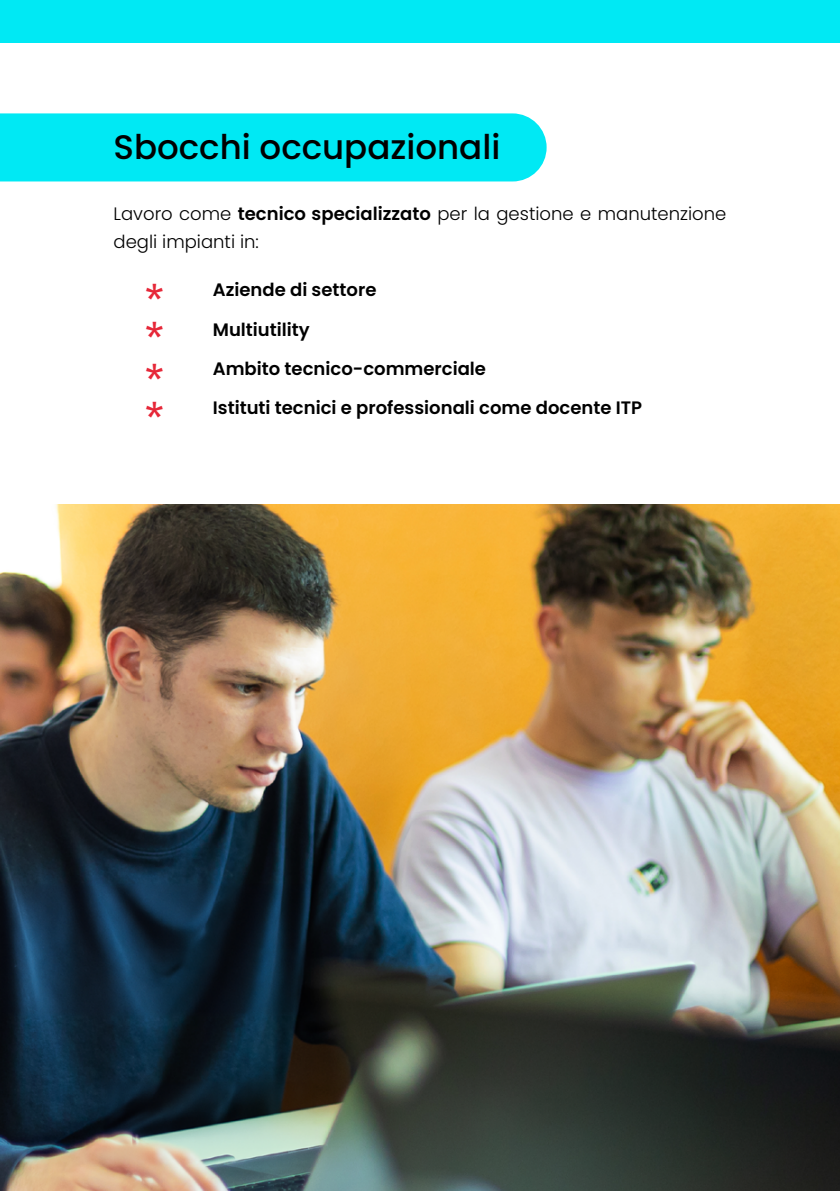
<style>
.page{position:relative;width:840px;height:1191px;background:#fff}
.page>*{position:absolute;margin:0;border:0;box-sizing:border-box;transform-origin:0 0}
.t1{font:46px/80px "Scale VF";color:#e62738}
.t2{font:500 34px "Poppins";color:#000}
.t3{font:600 18px/39.4px "Poppins";color:#000}
.t4{font:300 18px/28px "Poppins";color:#000}
.s1{font-weight:600}
</style>
<div class="page">
<img style="left:0;top:505px;width:839px;height:686px">
<div style="left:0;top:0;width:839px;height:43px;background:#00e9f4"></div>
<div style="left:0;top:113px;width:546px;height:68px;background:#00e9f4"></div>
<hr style="left:839px;top:0;width:1px;height:43px;background:#00e9f4">
<svg style="left:839px;top:925px;width:1px;height:91px"></svg>
<h2 class="t2" style="left:113px;top:127px;width:388px">Sbocchi occupazionali</h2>
<p class="t4" style="left:113px;top:200px;width:614px">Lavoro come <span class="s1">tecnico specializzato</span> per la gestione e manutenzione degli impianti in:</p>
<p class="t3" style="left:213px;top:270px;width:430px">Aziende di settore<br>Multiutility<br>Ambito tecnico-commerciale<br>Istituti tecnici e professionali come docente ITP</p>
<h1 class="t1" style="left:144px;top:261px;width:22px">* *</h1>
<h1 class="t1" style="left:144px;top:299px;width:22px">* *</h1>
</div>
